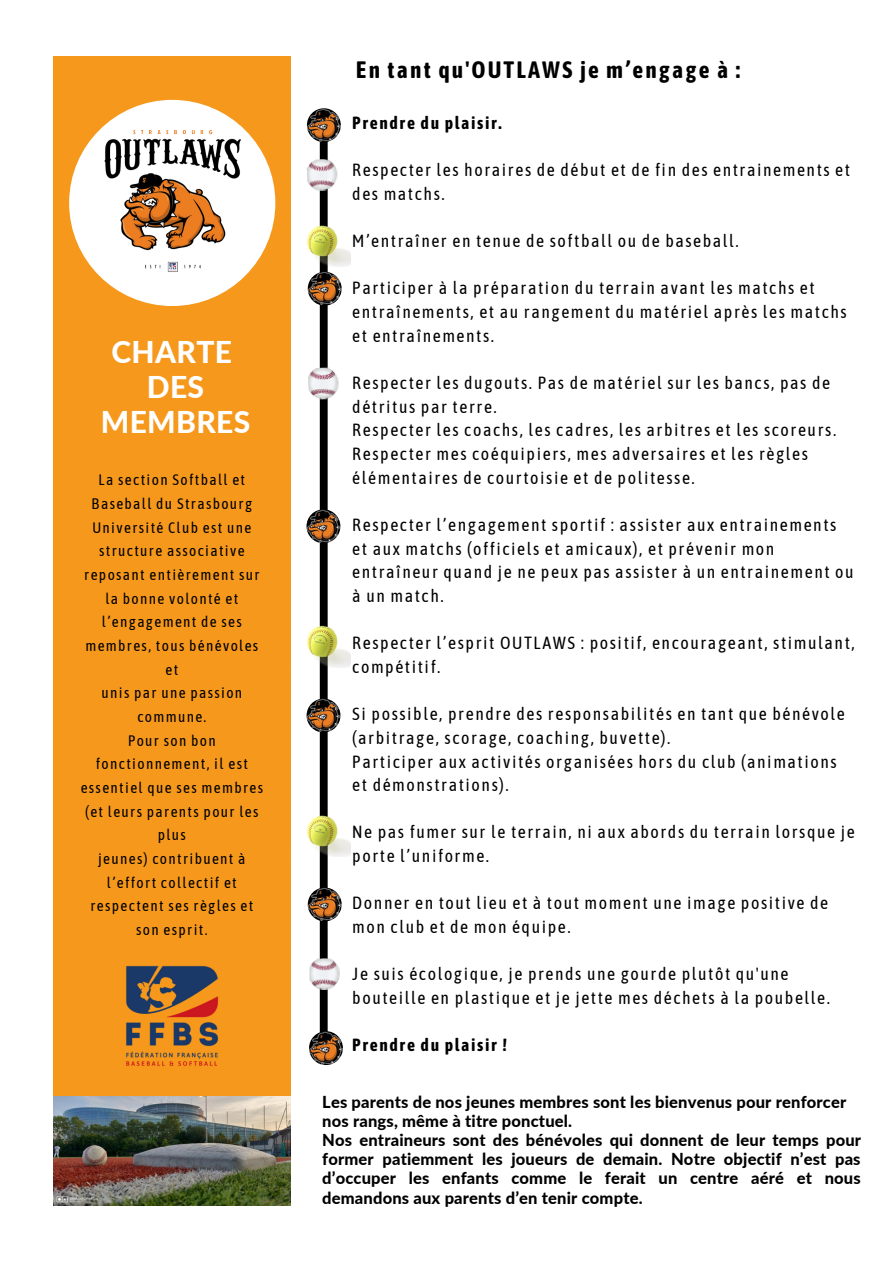
<style>
.page{position:relative;width:894px;height:1264px;background:#fff}
.page>*{position:absolute;margin:0;border:0;box-sizing:border-box;transform-origin:0 0}
.t1{font:800 30px/35.4px "Lato";letter-spacing:.01em;color:#fff;text-align:center}
.t2{font:700 23.7px "Asap Condensed";letter-spacing:.09em;color:#000}
.t3{font:17.55px/23.7px "Asap Condensed";letter-spacing:.09em;color:#000}
.t4{font:700 17.55px "Asap Condensed";letter-spacing:.09em;color:#000}
.t5{font:800 16.5px/19.2px "Lato";letter-spacing:.01em;color:#000}
.t6{font:15.15px/23.7px "Asap Condensed";letter-spacing:.09em;color:#000;text-align:center}
</style>
<div class="page">
<div style="left:53px;top:56px;width:238px;height:1137px;background:#f6981c"></div>
<div style="left:320px;top:142px;width:7px;height:890px;background:#000"></div>
<img style="left:53px;top:1096px;width:238px;height:109px">
<div style="left:69px;top:100px;width:206px;height:206px;background:#fff;border-radius:50%"></div>
<img style="left:90px;top:119px;width:164px;height:163px">
<img style="left:307px;top:108px;width:34px;height:34px;border-radius:50%">
<img style="left:308px;top:272px;width:33px;height:33px;border-radius:50%">
<img style="left:307px;top:211px;width:43px;height:55px">
<img style="left:307px;top:159px;width:30px;height:32px">
<img style="left:308px;top:367px;width:31px;height:32px">
<img style="left:306px;top:509px;width:34px;height:34px;border-radius:50%">
<img style="left:307px;top:612px;width:43px;height:55px">
<img style="left:306px;top:698px;width:34px;height:34px;border-radius:50%">
<img style="left:309px;top:958px;width:31px;height:32px">
<img style="left:307px;top:801px;width:43px;height:55px">
<img style="left:308px;top:887px;width:33px;height:34px;border-radius:50%">
<img style="left:126px;top:965px;width:92px;height:101px">
<img style="left:309px;top:1031px;width:34px;height:34px;border-radius:50%">
<h1 class="t1" style="left:101px;top:333px;width:151px">CHARTE<br>DES<br>MEMBRES</h1>
<p class="t6" style="left:81px;top:468px;width:184px">La section Softball et<br>Baseball du Strasbourg<br>Université Club est une structure associative reposant entièrement sur la bonne volonté et l’engagement de ses membres, tous bénévoles et<br>unis par une passion commune.<br>Pour son bon fonctionnement, il est essentiel que ses membres (et leurs parents pour les plus<br>jeunes) contribuent à l’effort collectif et respectent ses règles et son esprit.</p>
<h2 class="t2" style="left:356px;top:56px;width:386px">En tant qu'OUTLAWS je m’engage à :</h2>
<p class="t4" style="left:352px;top:112px;width:151px">Prendre du plaisir.</p>
<p class="t3" style="left:352px;top:158px;width:499px">Respecter les horaires de début et de fin des entrainements et des matchs.</p>
<p class="t3" style="left:352px;top:229px;width:388px">M’entraîner en tenue de softball ou de baseball.</p>
<p class="t3" style="left:352px;top:276px;width:496px">Participer à la préparation du terrain avant les matchs et entraînements, et au rangement du matériel après les matchs et entraînements.</p>
<p class="t3" style="left:352px;top:371px;width:485px">Respecter les dugouts. Pas de matériel sur les bancs, pas de détritus par terre.<br>Respecter les coachs, les cadres, les arbitres et les scoreurs.<br>Respecter mes coéquipiers, mes adversaires et les règles élémentaires de courtoisie et de politesse.</p>
<p class="t3" style="left:352px;top:513px;width:502px">Respecter l’engagement sportif : assister aux entrainements et aux matchs (officiels et amicaux), et prévenir mon entraîneur quand je ne peux pas assister à un entrainement ou à un match.</p>
<p class="t3" style="left:352px;top:631px;width:504px">Respecter l’esprit OUTLAWS : positif, encourageant, stimulant, compétitif.</p>
<p class="t3" style="left:352px;top:702px;width:494px">Si possible, prendre des responsabilités en tant que bénévole (arbitrage, scorage, coaching, buvette).<br>Participer aux activités organisées hors du club (animations et démonstrations).</p>
<p class="t3" style="left:352px;top:820px;width:503px">Ne pas fumer sur le terrain, ni aux abords du terrain lorsque je porte l’uniforme.</p>
<p class="t3" style="left:352px;top:891px;width:477px">Donner en tout lieu et à tout moment une image positive de mon club et de mon équipe.</p>
<p class="t3" style="left:352px;top:962px;width:479px">Je suis écologique, je prends une gourde plutôt qu'une bouteille en plastique et je jette mes déchets à la poubelle.</p>
<p class="t4" style="left:352px;top:1034px;width:156px">Prendre du plaisir !</p>
<p class="t5" style="left:322px;top:1091px;width:540px">Les parents de nos jeunes membres sont les bienvenus pour renforcer nos rangs, même à titre ponctuel.<br>Nos entraineurs sont des bénévoles qui donnent de leur temps pour former patiemment les joueurs de demain. Notre objectif n’est pas d’occuper les enfants comme le ferait un centre aéré et nous demandons aux parents d’en tenir compte.</p>
</div>
